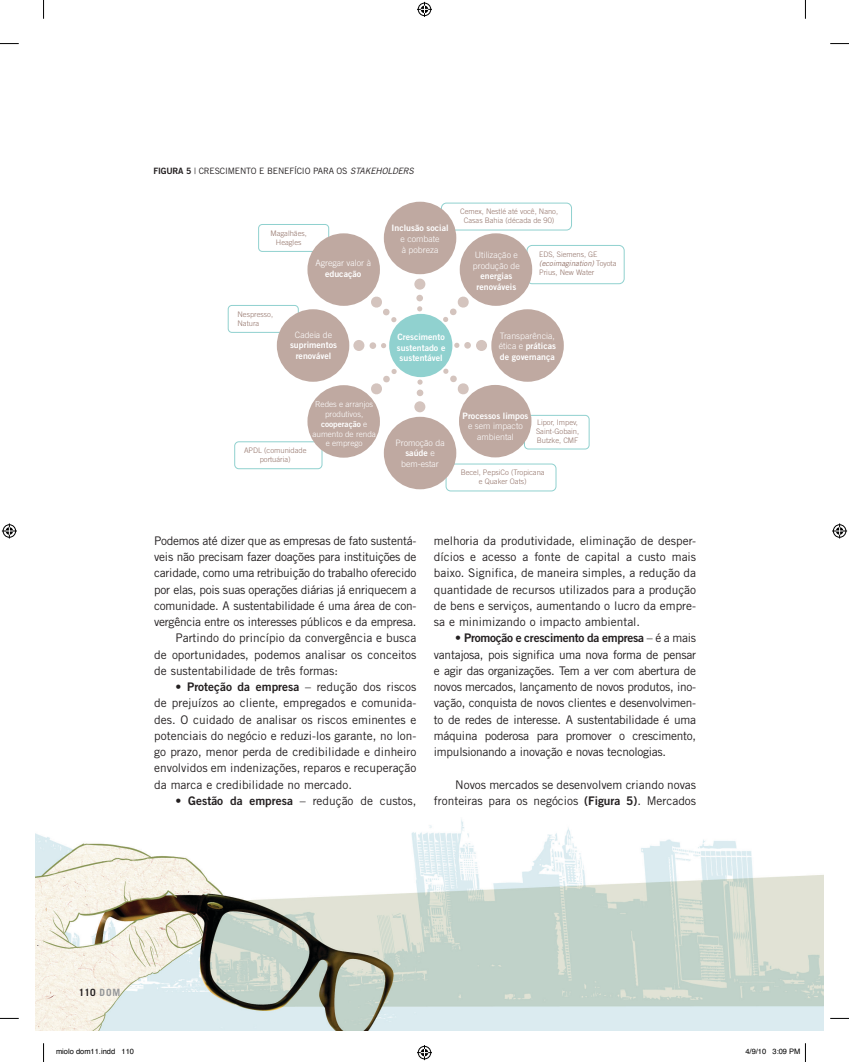
<style>
.page{position:relative;width:849px;height:1062px;background:#fff}
.page>*{position:absolute;margin:0;border:0;box-sizing:border-box;transform-origin:0 0}
.t1{font:11.88px/16.2px "Trade Gothic LT Std";letter-spacing:-.02em;color:#231f20;text-align:justify}
.t2{font:11.88px/16.2px "Trade Gothic LT Std";color:#231f20;text-align:right}
.t3{font:11.88px "Trade Gothic LT Std Bd 2";letter-spacing:-.02em;color:#231f20}
.t4{font:700 10px "Trade Gothic LT Std";letter-spacing:.045em;color:#231f20}
.t5{font:8.75px/10.6px "Trade Gothic LT Std Bd 2";color:#fff;text-align:center}
.t6{font:300 8.75px/10.6px "Trade Gothic LT Std";color:#fff}
.t7{font:8.75px "Trade Gothic LT Std";color:#231f20}
.t8{font:italic 8.75px "Trade Gothic LT Std";color:#231f20}
.t9{font:300 8.12px/9.8px "Trade Gothic LT Std";color:#fff;text-align:center}
.t10{font:8.12px "Trade Gothic LT Std Bd 2";color:#fff}
.t11{font:300 7.5px/9px "Trade Gothic LT Std";color:#937369;text-align:center}
.t12{font:7.5px "Helvetica";color:#000}
.s1{font-family:"Trade Gothic LT Std Bd 2"}
.s2{font-style:normal}
.s3{font-weight:400;font-style:italic}
.s4{font-family:"Trade Gothic LT Std";font-weight:300}
.s5{font-family:"Trade Gothic LT Std"}
.s6{color:#949698}
</style>
<div class="page">
<img style="left:35px;top:819px;width:788px;height:211px">
<div style="left:258px;top:224px;width:71px;height:28px;border:1px solid #90d1cf;border-radius:4px"></div>
<div style="left:441px;top:203px;width:131px;height:27px;border:1px solid #90d1cf;border-radius:5px"></div>
<div style="left:228px;top:305px;width:71px;height:28px;border:1px solid #90d1cf;border-radius:4px"></div>
<div style="left:234px;top:441px;width:88px;height:28px;border:1px solid #90d1cf;border-radius:4px"></div>
<div style="left:446px;top:463px;width:110px;height:28px;border:1px solid #90d1cf;border-radius:5px"></div>
<div style="left:524px;top:415px;width:66px;height:34px;border:1px solid #90d1cf;border-radius:4px"></div>
<div style="left:526px;top:245px;width:99px;height:39px;border:1px solid #90d1cf;border-radius:5px"></div>
<div style="left:307px;top:233px;width:73px;height:73px;background:#bfa9a1;border-radius:50%"></div>
<div style="left:384px;top:202px;width:72px;height:72px;background:#bfa9a1;border-radius:50%"></div>
<div style="left:384px;top:417px;width:72px;height:72px;background:#bfa9a1;border-radius:50%"></div>
<div style="left:277px;top:309px;width:72px;height:73px;background:#bfa9a1;border-radius:50%"></div>
<div style="left:491px;top:309px;width:73px;height:73px;background:#bfa9a1;border-radius:50%"></div>
<div style="left:389px;top:314px;width:63px;height:63px;background:#90d1cf;border-radius:50%"></div>
<div style="left:460px;top:233px;width:72px;height:73px;background:#bfa9a1;border-radius:50%"></div>
<div style="left:307px;top:385px;width:73px;height:72px;background:#bfa9a1;border-radius:50%"></div>
<div style="left:459px;top:385px;width:72px;height:72px;background:#bfa9a1;border-radius:50%"></div>
<div style="left:414px;top:278px;width:11px;height:12px;background:#d4c4be;border-radius:50%"></div>
<div style="left:416px;top:295px;width:7px;height:6px;background:#d4c4be;border-radius:50%"></div>
<svg style="left:417px;top:306px;width:5px;height:5px"></svg>
<div style="left:414px;top:401px;width:11px;height:11px;background:#d4c4be;border-radius:50%"></div>
<div style="left:417px;top:389px;width:6px;height:7px;background:#d4c4be;border-radius:50%"></div>
<svg style="left:417px;top:379px;width:6px;height:6px"></svg>
<div style="left:476px;top:340px;width:11px;height:11px;background:#d4c4be;border-radius:50%"></div>
<div style="left:464px;top:342px;width:7px;height:6px;background:#d4c4be;border-radius:50%"></div>
<svg style="left:454px;top:343px;width:5px;height:5px"></svg>
<div style="left:353px;top:340px;width:11px;height:11px;background:#d4c4be;border-radius:50%"></div>
<div style="left:370px;top:342px;width:6px;height:7px;background:#d4c4be;border-radius:50%"></div>
<svg style="left:381px;top:343px;width:5px;height:5px"></svg>
<svg style="left:443px;top:296px;width:26px;height:26px"></svg>
<svg style="left:371px;top:369px;width:26px;height:26px"></svg>
<svg style="left:371px;top:296px;width:26px;height:26px"></svg>
<svg style="left:443px;top:368px;width:26px;height:27px"></svg>
<svg style="left:0;top:43px;width:19px;height:1px"></svg>
<svg style="left:830px;top:43px;width:19px;height:1px"></svg>
<svg style="left:0;top:1017px;width:19px;height:2px"></svg>
<svg style="left:830px;top:1017px;width:19px;height:2px"></svg>
<svg style="left:43px;top:0;width:1px;height:19px"></svg>
<svg style="left:43px;top:1043px;width:1px;height:19px"></svg>
<svg style="left:805px;top:0;width:1px;height:19px"></svg>
<svg style="left:417px;top:2px;width:15px;height:15px"></svg>
<svg style="left:417px;top:1045px;width:15px;height:15px"></svg>
<svg style="left:2px;top:523px;width:15px;height:15px"></svg>
<svg style="left:832px;top:523px;width:15px;height:15px"></svg>
<svg style="left:804px;top:1043px;width:2px;height:19px"></svg>
<p class="t7" style="left:153px;top:165px;width:57px"><span class="s1">Figura 5</span> | Crescimen</p>
<p class="t7" style="left:246px;top:165px;width:28px">toebenef</p>
<p class="t7" style="left:294px;top:165px;width:9px">ício</p>
<p class="t7" style="left:313px;top:165px;width:6px">para</p>
<p class="t8" style="left:337px;top:165px;width:20px"><span class="s2">os</span> stakeholders</p>
<p class="t11" style="left:270px;top:228px;width:38px">Magalhães,<br>Heagles</p>
<p class="t6" style="left:315px;top:258px;width:57px">Agregar valor à</p>
<p class="t5" style="left:325px;top:268px;width:38px">educação</p>
<p class="t11" style="left:237px;top:309px;width:37px;text-align:left">Nespresso,<br>Natura</p>
<p class="t6" style="left:295px;top:329px;width:39px">Cadeia de</p>
<p class="t5" style="left:290px;top:340px;width:48px">suprimentos renovável</p>
<p class="t5" style="left:392px;top:223px;width:58px">Inclusão social</p>
<p class="t6" style="left:400px;top:233px;width:41px">e combate à pobreza</p>
<p class="t11" style="left:460px;top:207px;width:100px">Cemex, Nestlé até você, Nano,<br>Casas Bahia (década de 90)</p>
<p class="t6" style="left:473px;top:250px;width:48px">Utilização e produção de</p>
<p class="t5" style="left:477px;top:271px;width:41px">energias renováveis</p>
<p class="t11" style="left:539px;top:250px;width:79px;text-align:left">EDS, Siemens, GE <span class="s3">(ecoimagination)</span> Toyota<br>Prius, New Water</p>
<p class="t5" style="left:397px;top:331px;width:50px">Crescimento sustentado e sustentável</p>
<p class="t6" style="left:500px;top:330px;width:56px">Transparência,</p>
<p class="t5" style="left:499px;top:340px;width:59px;text-align:left"><span class="s4">ética e</span> práticas de governança</p>
<p class="t9" style="left:315px;top:399px;width:60px">Redes e arranjos produtivos,</p>
<p class="t10" style="left:321px;top:419px;width:48px">cooperação <span class="s4">e</span></p>
<p class="t9" style="left:312px;top:428px;width:65px">aumento de renda e emprego</p>
<p class="t11" style="left:244px;top:446px;width:64px">APDL (comunidade portuária)</p>
<p class="t6" style="left:395px;top:437px;width:51px">Promoção da</p>
<p class="t5" style="left:405px;top:447px;width:31px">saúde <span class="s4">e</span></p>
<p class="t6" style="left:401px;top:458px;width:39px">bem-estar</p>
<p class="t5" style="left:463px;top:410px;width:67px">Processos limpos</p>
<p class="t6" style="left:468px;top:421px;width:56px;text-align:center">e sem impacto ambiental</p>
<p class="t11" style="left:536px;top:418px;width:45px;text-align:left">Lipor, Impev,<br>Saint-Gobain,<br>Butzke, CMF</p>
<p class="t11" style="left:461px;top:467px;width:86px">Becel, PepsiCo (Tropicana e Quaker Oats)</p>
<p class="t1" style="left:154px;top:532px;width:264px">Podemos até dizer que as empresas de fato sustentá-</p>
<p class="t1" style="left:154px;top:548px;width:264px">veis não precisam fazer doações para instituições de</p>
<p class="t1" style="left:154px;top:565px;width:264px">caridade, como uma retribuição do trabalho oferecido</p>
<p class="t1" style="left:154px;top:581px;width:264px">por elas, pois suas operações diárias já enriquecem a</p>
<p class="t1" style="left:154px;top:597px;width:264px">comunidade. A sustentabilidade é uma área de con-</p>
<p class="t1" style="left:154px;top:613px;width:264px">vergência entre os interesses públicos e da empresa.</p>
<p class="t2" style="left:175px;top:630px;width:242px">Partindo do princípio da convergência e busca</p>
<p class="t2" style="left:154px;top:646px;width:264px">de oportunidades, podemos analisar os conceitos</p>
<p class="t2" style="left:154px;top:662px;width:185px">de sustentabilidade de três formas:</p>
<p class="t1" style="left:154px;top:678px;width:264px;text-indent:21px">• <span class="s1">Proteção da empresa</span> – redução dos riscos de prejuízos ao cliente, empregados e comunida&shy;des. O cuidado de analisar os riscos eminentes e potenciais do negócio e reduzi-los garante, no lon&shy;go prazo, menor perda de credibilidade e dinheiro envolvidos em indenizações, reparos e recuperação da marca e credibilidade no mercado.</p>
<p class="t2" style="left:175px;top:792px;width:242px">• <span class="s1">Gestão da empresa</span> – redução de custos,</p>
<p class="t1" style="left:434px;top:532px;width:264px">melhoria da produtividade, eliminação de desper&shy;dícios e acesso a fonte de capital a custo mais baixo. Significa, de maneira simples, a redução da quantidade de recursos utilizados para a produção de bens e serviços, aumentando o lucro da empre&shy;sa e minimizando o impacto ambiental.</p>
<p class="t3" style="left:455px;top:630px;width:242px"><span class="s5">•</span> Promoção e crescimento da empresa <span class="s5">– é a mais</span></p>
<p class="t1" style="left:434px;top:646px;width:264px">vantajosa, pois significa uma nova forma de pensar e agir das organizações. Tem a ver com abertura de novos mercados, lançamento de novos produtos, ino&shy;vação, conquista de novos clientes e desenvolvimen&shy;to de redes de interesse. A sustentabilidade é uma máquina poderosa para promover o crescimento, impulsionando a inovação e novas tecnologias.</p>
<p class="t2" style="left:434px;top:776px;width:264px">Novos mercados se desenvolvem criando novas fronteiras para os negócios <span class="s1">(Figura 5)</span>. Mercados</p>
<p class="t4" style="left:79px;top:986px;width:43px">110 <span class="s6">DOM</span></p>
<p class="t12" style="left:56px;top:1046px;width:79px">miolo dom11.indd 110</p>
<p class="t12" style="left:745px;top:1046px;width:57px">4/9/10 3:09 PM</p>
</div>
